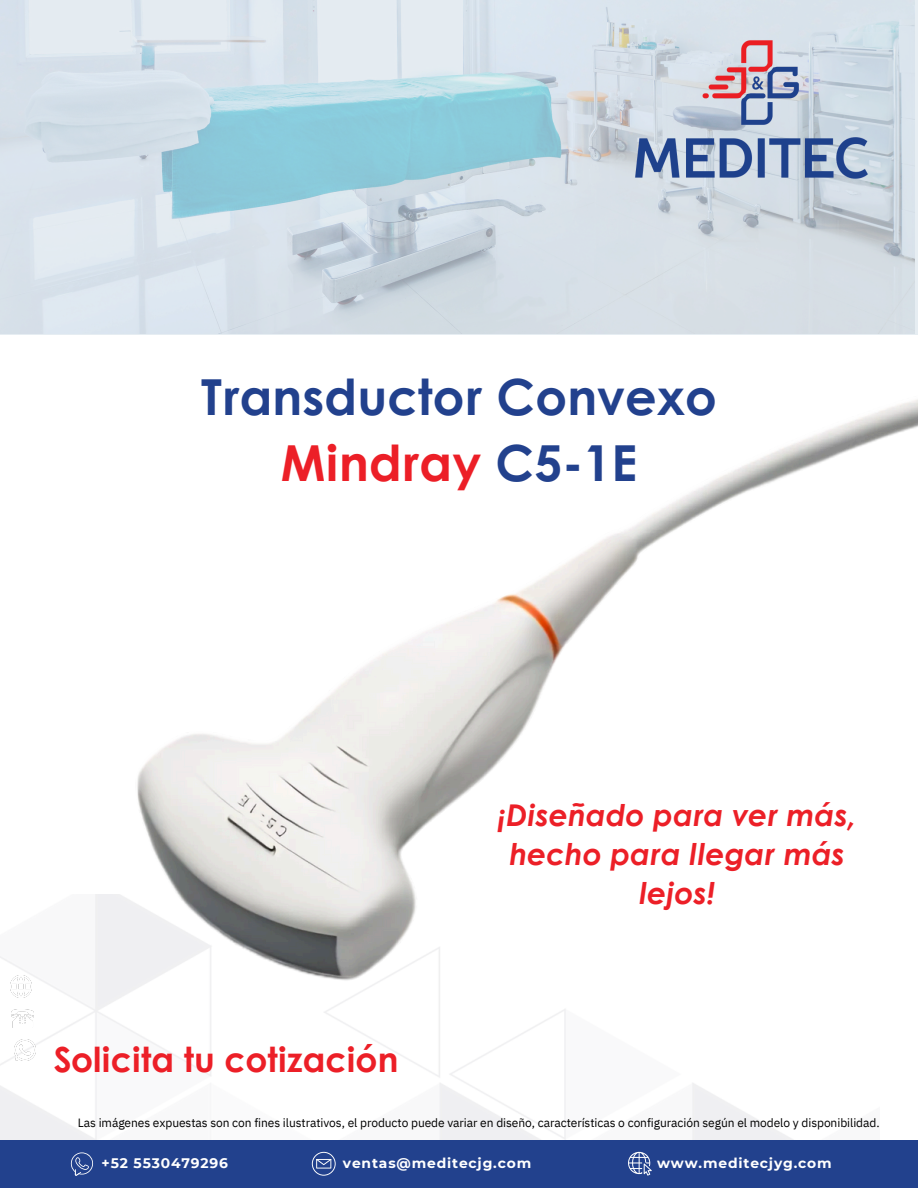
<style>
.page{position:relative;width:918px;height:1188px;background:#fff}
.page>*{position:absolute;margin:0;border:0;box-sizing:border-box;transform-origin:0 0}
.t1{font:700 49.65px/66.3px "Century Gothic";letter-spacing:.005em;color:#22418d;text-align:center}
.t2{font:700 34.5px "Century Gothic";color:#ec1f27}
.t3{font:italic 700 30px/39.3px "Century Gothic";letter-spacing:.005em;color:#ec1f27;text-align:center}
.t4{font:700 13.8px "Montserrat";letter-spacing:.06em;color:#fff}
.t5{font:12px "IBM Plex Sans";letter-spacing:-.005em;color:#000}
.s1{color:#ec1f27}
</style>
<div class="page">
<img style="left:12px;top:1010px;width:21px;height:18px">
<img style="left:14px;top:1039px;width:21px;height:22px">
<img style="left:10px;top:976px;width:22px;height:21px">
<div style="left:0;top:1140px;width:918px;height:48px;background:#22418d"></div>
<svg style="left:628px;top:1152px;width:23px;height:23px"></svg>
<svg style="left:312px;top:1152px;width:23px;height:23px"></svg>
<svg style="left:70px;top:1152px;width:23px;height:24px"></svg>
<svg style="left:0;top:0;width:917px;height:334px;background:#ccdce5"></svg>
<img style="left:629px;top:34px;width:246px;height:151px">
<img style="left:32px;top:325px;width:886px;height:662px">
<h1 class="t1" style="left:201px;top:361px;width:517px">Transductor Convexo<br><span class="s1">Mindray</span> C5-1E</h1>
<p class="t2" style="left:53px;top:1033px;width:347px">Solicita tu cotización</p>
<p class="t3" style="left:497px;top:794px;width:360px">¡Diseñado para ver más, hecho para llegar más lejos!</p>
<p class="t5" style="left:78px;top:1115px;width:803px">Las imágenes expuestas son con fines ilustrativos, el producto puede variar en diseño, características o configuración según el modelo y disponibilidad.</p>
<p class="t4" style="left:102px;top:1155px;width:128px">+52 5530479296</p>
<p class="t4" style="left:343px;top:1155px;width:190px">ventas@meditecjg.com</p>
<p class="t4" style="left:657px;top:1155px;width:176px">www.meditecjyg.com</p>
</div>
